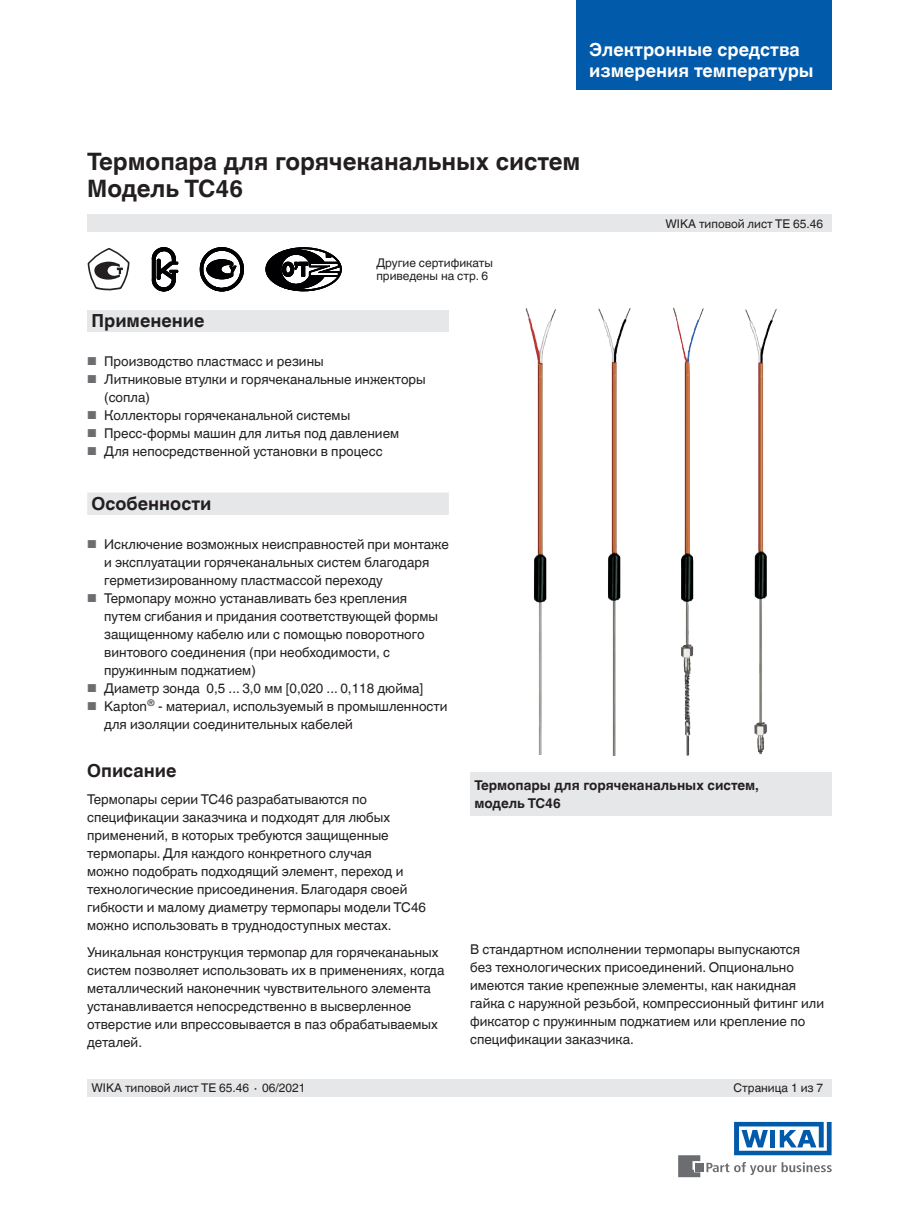
<style>
.page{position:relative;width:919px;height:1214px;background:#fff}
.page>*{position:absolute;margin:0;border:0;box-sizing:border-box;transform-origin:0 0}
.t1{font:700 24px/27px "Helvetica World";color:#231f20}
.t2{font:700 18px/21px "Helvetica World";color:#fff}
.t3{font:700 18px "Helvetica World";color:#231f20}
.t4{font:13.5px/18px "Helvetica World";color:#231f20}
.t5{font:700 13.5px/18px "Helvetica World";color:#231f20}
.t6{font:12px/13.5px "Helvetica World";color:#231f20}
.s1{font-size:11.55px;color:#6c6d70}
</style>
<div class="page">
<div style="left:87px;top:310px;width:362px;height:21px;background:#e6e7e9"></div>
<div style="left:87px;top:215px;width:744px;height:17px;background:#e6e7e9"></div>
<div style="left:87px;top:1079px;width:744px;height:17px;background:#e6e7e9"></div>
<svg style="left:706px;top:1162px;width:125px;height:13px"></svg>
<div style="left:694px;top:1163px;width:9px;height:8px;background:#6c6d70"></div>
<svg style="left:678px;top:1155px;width:22px;height:22px"></svg>
<svg style="left:734px;top:1121px;width:97px;height:34px"></svg>
<div style="left:576px;top:0;width:255px;height:89px;background:#015aaa"></div>
<div style="left:87px;top:492px;width:362px;height:23px;background:#e6e7e9"></div>
<div style="left:470px;top:772px;width:361px;height:44px;background:#e6e7e9"></div>
<img style="left:525px;top:308px;width:31px;height:446px">
<img style="left:598px;top:308px;width:33px;height:447px">
<img style="left:745px;top:309px;width:32px;height:354px">
<img style="left:681px;top:634px;width:12px;height:50px">
<svg style="left:88px;top:248px;width:41px;height:43px"></svg>
<svg style="left:152px;top:247px;width:26px;height:44px"></svg>
<svg style="left:200px;top:247px;width:43px;height:44px"></svg>
<svg style="left:266px;top:247px;width:75px;height:44px"></svg>
<img style="left:754px;top:663px;width:13px;height:92px">
<img style="left:673px;top:308px;width:30px;height:326px">
<img style="left:684px;top:684px;width:7px;height:72px">
<h2 class="t2" style="left:589px;top:39px;width:226px">Электронные средства измерения температуры</h2>
<h1 class="t1" style="left:87px;top:148px;width:494px">Термопара для горячеканальных систем<br>Модель TC46</h1>
<p class="t6" style="left:376px;top:256px;width:118px">Другие сертификаты приведены на стр. 6</p>
<p class="t6" style="left:665px;top:217px;width:159px">WIKA типовой лист TE 65.46</p>
<h2 class="t3" style="left:91px;top:310px;width:114px">Применение</h2>
<p class="t4" style="left:87px;top:352px;width:238px"><span class="s1">■</span> Производство пластмасс и резины</p>
<p class="t4" style="left:104px;top:370px;width:323px;text-indent:-17px"><span class="s1">■</span> Литниковые втулки и горячеканальные инжекторы (сопла)</p>
<p class="t4" style="left:87px;top:406px;width:264px"><span class="s1">■</span> Коллекторы горячеканальной системы</p>
<p class="t4" style="left:87px;top:424px;width:313px"><span class="s1">■</span> Пресс-формы машин для литья под давлением</p>
<p class="t4" style="left:87px;top:442px;width:297px"><span class="s1">■</span> Для непосредственной установки в процесс</p>
<h2 class="t3" style="left:91px;top:493px;width:122px">Особенности</h2>
<p class="t4" style="left:104px;top:535px;width:346px;text-indent:-17px"><span class="s1">■</span> Исключение возможных неисправностей при монтаже и эксплуатации горячеканальных систем благодаря герметизированному пластмассой переходу</p>
<p class="t4" style="left:104px;top:589px;width:335px;text-indent:-17px"><span class="s1">■</span> Термопару можно устанавливать без крепления путем сгибания и придания соответствующей формы защищенному кабелю или с помощью поворотного винтового соединения (при необходимости, с пружинным поджатием)</p>
<p class="t4" style="left:87px;top:679px;width:337px"><span class="s1">■</span> Диаметр зонда 0,5 ... 3,0 мм [0,020 ... 0,118 дюйма]</p>
<p class="t4" style="left:104px;top:697px;width:345px;text-indent:-17px"><span class="s1">■</span> Kapton<sup>®</sup> - материал, используемый в промышленности для изоляции соединительных кабелей</p>
<h2 class="t3" style="left:87px;top:760px;width:91px">Описание</h2>
<p class="t4" style="left:87px;top:790px;width:340px">Термопары серии TC46 разрабатываются по спецификации заказчика и подходят для любых применений, в которых требуются защищенные термопары. Для каждого конкретного случая<br>можно подобрать подходящий элемент, переход и технологические присоединения. Благодаря своей гибкости и малому диаметру термопары модели TC46 можно использовать в труднодоступных местах.</p>
<p class="t4" style="left:87px;top:943px;width:359px">Уникальная конструкция термопар для горячеканаьных систем позволяет использовать их в применениях, когда металлический наконечник чувствительного элемента устанавливается непосредственно в высверленное отверстие или впрессовывается в паз обрабатываемых деталей.</p>
<p class="t5" style="left:474px;top:776px;width:286px">Термопары для горячеканальных систем, модель TC46</p>
<p class="t4" style="left:470px;top:940px;width:355px">В стандартном исполнении термопары выпускаются без технологических присоединений. Опционально имеются такие крепежные элементы, как накидная гайка с наружной резьбой, компрессионный фитинг или фиксатор с пружинным поджатием или крепление по спецификации заказчика.</p>
<p class="t6" style="left:91px;top:1081px;width:215px">WIKA типовой лист TE 65.46 ∙ 06/2021</p>
<p class="t6" style="left:733px;top:1081px;width:91px">Страница 1 из 7</p>
</div>
